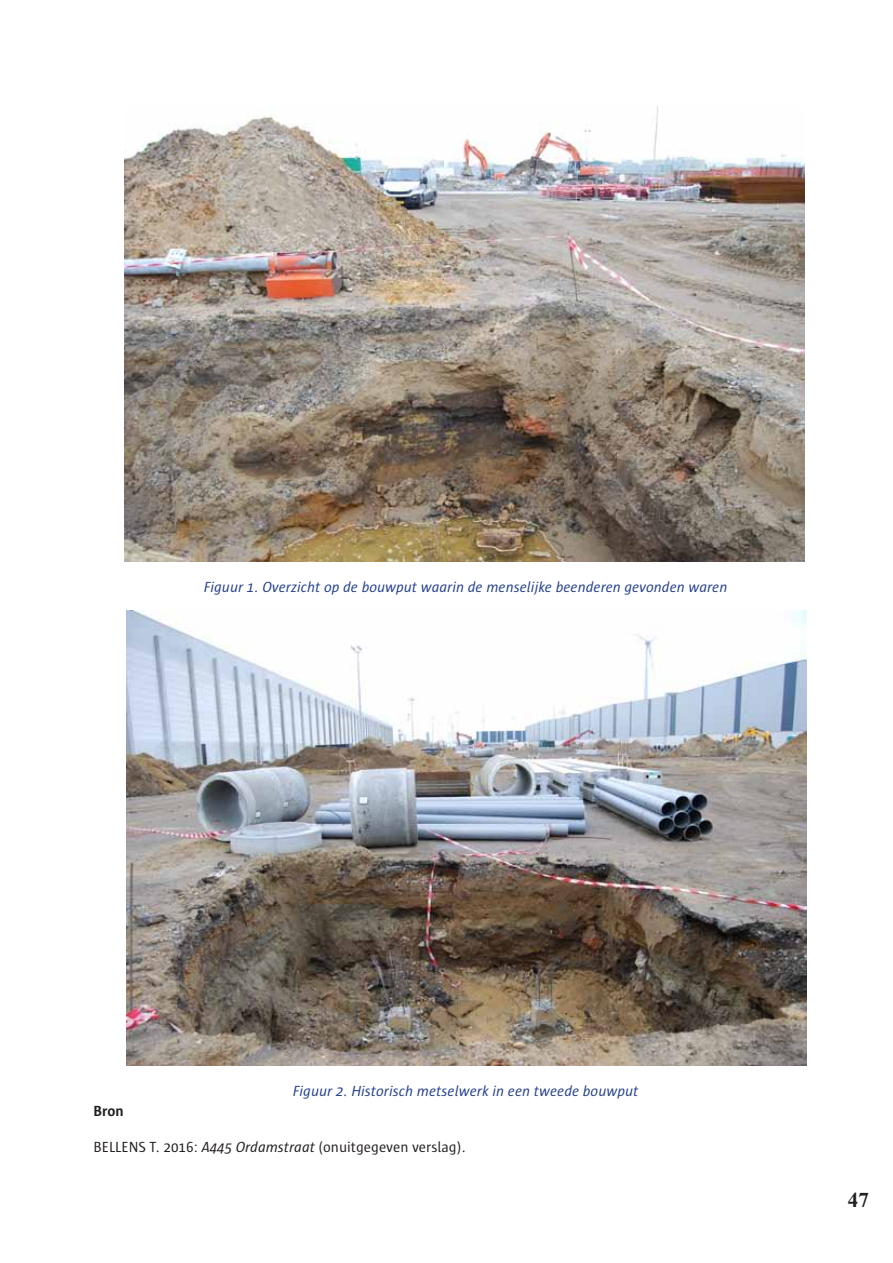
<style>
.page{position:relative;width:893px;height:1263px;background:#fff}
.page>*{position:absolute;margin:0;border:0;box-sizing:border-box;transform-origin:0 0}
.t1{font:700 21px "Times New Roman";color:#231f20}
.t2{font:italic 15px "Sun";color:#25408f}
.t3{font:15px "Sun";color:#231f20}
.t4{font:700 15px "Sun";color:#231f20}
.s1{font-style:italic}
</style>
<div class="page">
<img style="left:124px;top:106px;width:681px;height:456px">
<img style="left:126px;top:610px;width:681px;height:456px">
<p class="t2" style="left:204px;top:579px;width:525px">Figuur 1. Overzicht op de bouwput waarin de menselijke beenderen gevonden waren</p>
<p class="t2" style="left:293px;top:1083px;width:347px">Figuur 2. Historisch metselwerk in een tweede bouwput</p>
<p class="t4" style="left:94px;top:1103px;width:32px">Bron</p>
<p class="t3" style="left:94px;top:1139px;width:374px">BELLEN S T. 2016: <span class="s1">A445 Ordamstraat</span> (onuitgegeven verslag).</p>
<h1 class="t1" style="left:848px;top:1185px;width:22px">47</h1>
</div>
